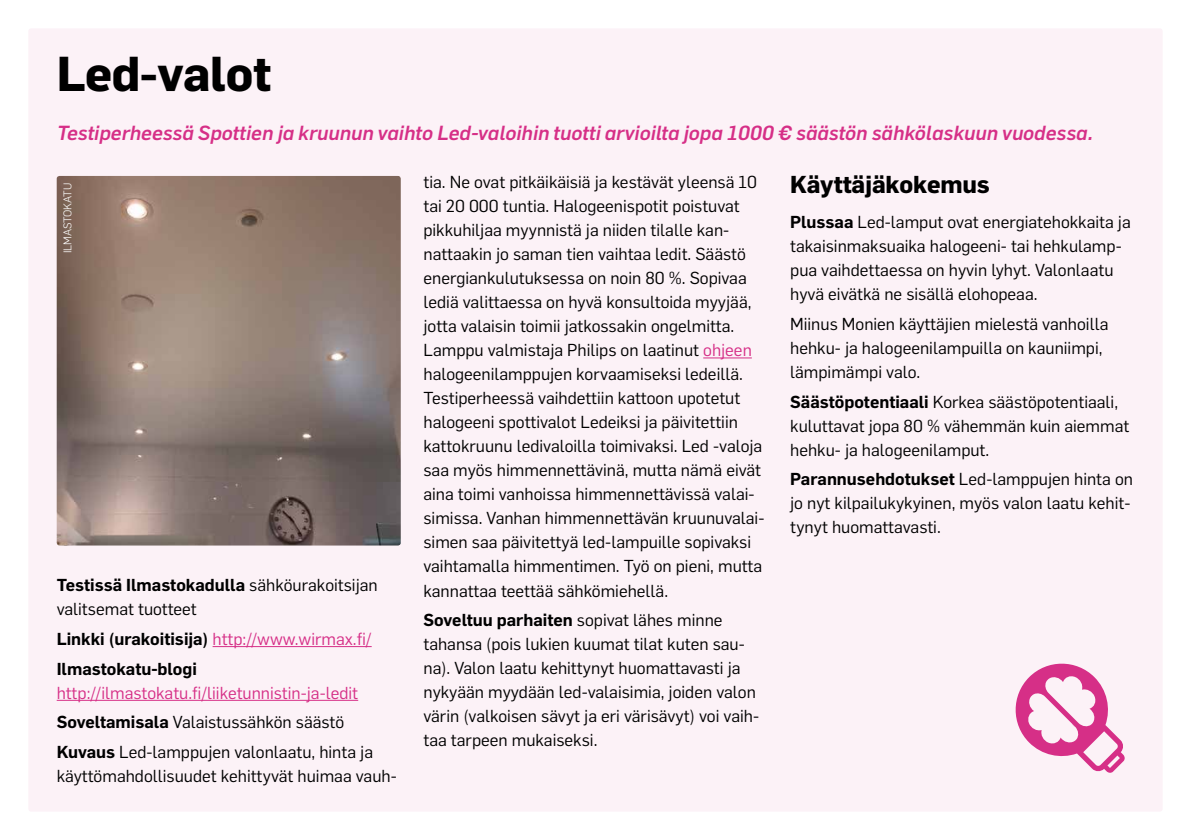
<style>
.page{position:relative;width:1191px;height:840px;background:#fff}
.page>*{position:absolute;margin:0;border:0;box-sizing:border-box;transform-origin:0 0}
.otsikko24{font:700 48px "Flama";letter-spacing:-.01em;color:#000}
.otsikko12{font:700 24px "Flama";letter-spacing:-.01em;color:#000}
.anekdootti-ananas{font:italic 500 20px "Flama";color:#d62f87}
.leipis_1mm_yllä{font:17px/24px "Flama";color:#000}
.leipis_1mm_yllä-2{font:17px/24px "Flama";color:#d62f87}
.otsikko12-2{font:300 11px "Flama";letter-spacing:-.01em;color:#fff}
.s1{font-weight:600}
.s2{font-weight:600;color:#000}
.s3{color:#d62f87}
</style>
<div class="page">
<div style="left:28px;top:28px;width:1134px;height:783px;background:#fcf2f7;border-radius:3px"></div>
<hr style="left:213px;top:645px;width:159px;height:1px;background:#d62f87">
<hr style="left:57px;top:699px;width:301px;height:1px;background:#d62f87">
<hr style="left:703px;top:357px;width:49px;height:1px;background:#d62f87">
<img style="left:57px;top:176px;width:344px;height:369px">
<svg style="left:1015px;top:663px;width:110px;height:109px"></svg>
<p class="otsikko24" style="left:57px;top:45px;width:216px">Led-valot</p>
<p class="anekdootti-ananas" style="left:57px;top:118px;width:1037px">Testiperheessä Spottien ja kruunun vaihto Led-valoihin tuotti arvioilta jopa 1000 € säästön sähkölaskuun vuodessa.</p>
<p class="otsikko12-2" style="left:60px;top:253px;width:72px;rotate:-90deg">ILMASTOKATU</p>
<p class="leipis_1mm_yllä" style="left:57px;top:571px;width:322px"><span class="s1">Testissä Ilmastokadulla</span> sähköurakoitsijan valitsemat tuotteet</p>
<p class="leipis_1mm_yllä-2" style="left:57px;top:625px;width:316px"><span class="s2">Linkki (urakoitisija)</span> http://www.wirmax.fi/</p>
<p class="leipis_1mm_yllä-2" style="left:57px;top:655px;width:303px"><span class="s2">Ilmastokatu-blogi </span>http://ilmastokatu.fi/liiketunnistin-ja-ledit</p>
<p class="leipis_1mm_yllä" style="left:57px;top:708px;width:289px"><span class="s1">Soveltamisala</span> Valaistussähkön säästö</p>
<p class="leipis_1mm_yllä" style="left:57px;top:738px;width:341px"><span class="s1">Kuvaus</span> Led-lamppujen valonlaatu, hinta ja käyttömahdollisuudet kehittyvät huimaa vauh-</p>
<p class="leipis_1mm_yllä" style="left:423px;top:169px;width:342px">tia. Ne ovat pitkäikäisiä ja kestävät yleensä 10 tai 20 000 tuntia. Halogeenispotit poistuvat pikkuhiljaa myynnistä ja niiden tilalle kan&shy;nattaakin jo saman tien vaihtaa ledit. Säästö energiankulutuksessa on noin 80 %. Sopivaa lediä valittaessa on hyvä konsultoida myyjää, jotta valaisin toimii jatkossakin ongelmitta.<br>Lamppu valmistaja Philips on laatinut <span class="s3">ohjeen </span>halogeenilamppujen korvaamiseksi ledeillä.<br>Testiperheessä vaihdettiin kattoon upotetut halogeeni spottivalot Ledeiksi ja päivitettiin kattokruunu ledivaloilla toimivaksi. Led -valoja saa myös himmennettävinä, mutta nämä eivät aina toimi vanhoissa himmennettävissä valai&shy;simissa. Vanhan himmennettävän kruunuvalai&shy;simen saa päivitettyä led-lampuille sopivaksi vaihtamalla himmentimen. Työ on pieni, mutta kannattaa teettää sähkömiehellä.</p>
<p class="leipis_1mm_yllä" style="left:423px;top:606px;width:337px"><span class="s1">Soveltuu parhaiten</span> sopivat lähes minne tahansa (pois lukien kuumat tilat kuten sau&shy;na). Valon laatu kehittynyt huomattavasti ja nykyään myydään led-valaisimia, joiden valon värin (valkoisen sävyt ja eri värisävyt) voi vaih&shy;taa tarpeen mukaiseksi.</p>
<p class="otsikko12" style="left:790px;top:169px;width:201px">Käyttäjäkokemus</p>
<p class="leipis_1mm_yllä" style="left:790px;top:209px;width:342px"><span class="s1">Plussaa</span> Led-lamput ovat energiatehokkaita ja takaisinmaksuaika halogeeni- tai hehkulamp&shy;pua vaihdettaessa on hyvin lyhyt. Valonlaatu hyvä eivätkä ne sisällä elohopeaa.</p>
<p class="leipis_1mm_yllä" style="left:790px;top:310px;width:320px">Miinus Monien käyttäjien mielestä vanhoilla hehku- ja halogeenilampuilla on kauniimpi, lämpimämpi valo.</p>
<p class="leipis_1mm_yllä" style="left:790px;top:388px;width:341px"><span class="s1">Säästöpotentiaali</span> Korkea säästöpotentiaali, kuluttavat jopa 80 % vähemmän kuin aiemmat hehku- ja halogeenilamput.</p>
<p class="leipis_1mm_yllä" style="left:790px;top:466px;width:344px"><span class="s1">Parannusehdotukset</span> Led-lamppujen hinta on jo nyt kilpailukykyinen, myös valon laatu kehit&shy;tynyt huomattavasti.</p>
</div>
